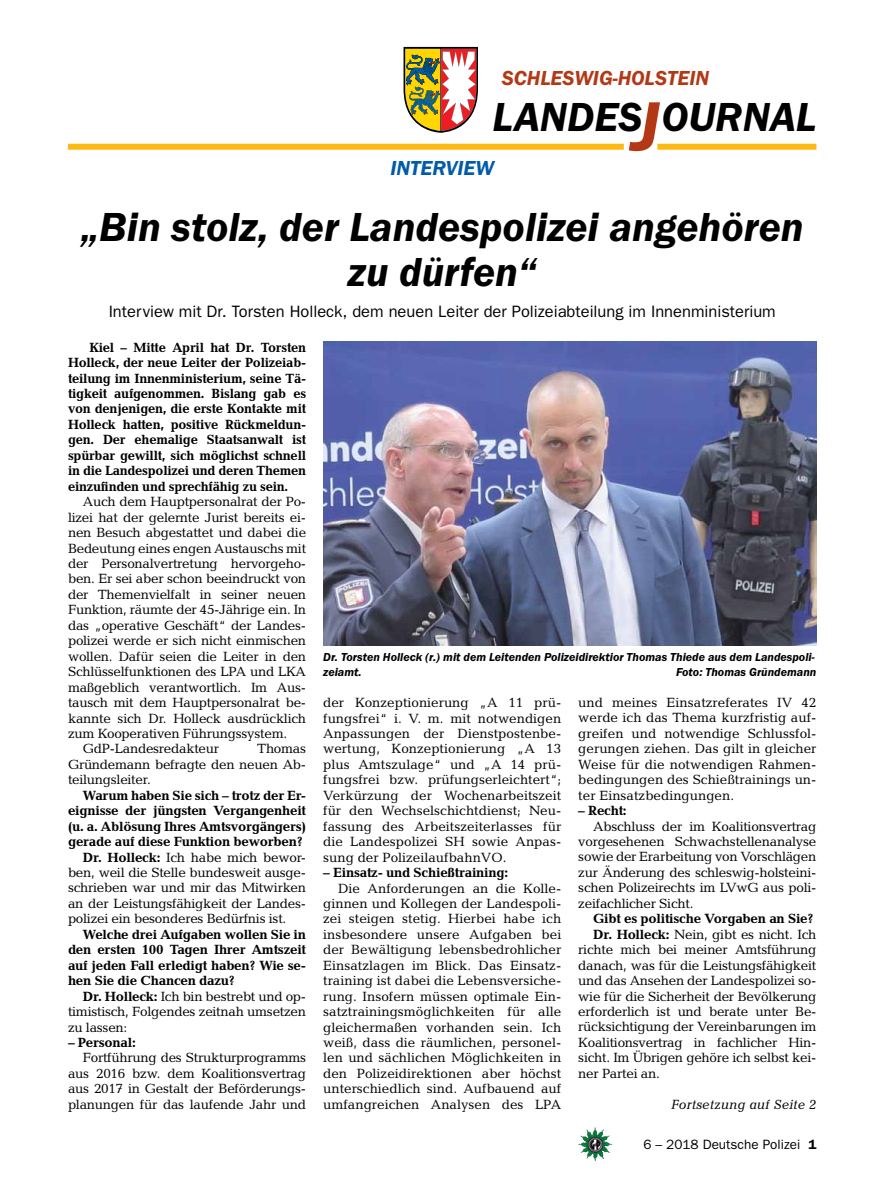
<style>
.page{position:relative;width:893px;height:1191px;background:#fff}
.page>*{position:absolute;margin:0;border:0;box-sizing:border-box;transform-origin:0 0}
.t1{font:italic 600 42px/45px "Franklin Gothic Itc T";color:#000;text-align:center}
.t2{font:italic 600 21px "Franklin Gothic Itc T";color:#b33916}
.t3{font:italic 600 21px "Franklin Gothic Itc T";color:#005baa}
.t4{font:16.5px "Franklin Gothic";color:#000}
.t5{font:13.5px/15.5px "Candida";letter-spacing:-.02em;color:#000;text-align:justify}
.t6{font:700 13.5px/15.5px "Candida";letter-spacing:-.02em;color:#000;text-align:justify}
.t7{font:13.5px "Franklin Gothic";color:#000}
.t8{font:italic 13.5px "Candida";color:#000}
.t9{font:italic 600 12px/15.5px "Franklin Gothic Itc T";color:#000}
.s1{font-size:72px;color:#b33916}
.s2{font-weight:700}
.s3{font-weight:600}
</style>
<div class="page">
<img style="left:578px;top:1127px;width:17px;height:25px">
<svg style="left:404px;top:47px;width:74px;height:86px"></svg>
<div style="left:657px;top:144px;width:159px;height:6px;background:#fdb913"></div>
<div style="left:68px;top:144px;width:556px;height:6px;background:#fdb913"></div>
<img style="left:323px;top:341px;width:493px;height:304px">
<h2 class="t2" style="left:502px;top:66px;width:209px">SCHLESWIG-HOLSTEIN</h2>
<h1 class="t1" style="left:492px;top:94px;width:325px">LANDES<span class="s1">J</span>OURNAL</h1>
<h2 class="t3" style="left:390px;top:156px;width:12px">inter</h2>
<h2 class="t3" style="left:446px;top:156px;width:25px">view</h2>
<h1 class="t1" style="left:81px;top:203px;width:724px">„Bin stolz, der Landespolizei angehören zu dürfen“</h1>
<p class="t4" style="left:109px;top:302px;width:669px">Interview mit Dr. Torsten Holleck, dem neuen Leiter der Polizeiabteilung im Innenministerium</p>
<p class="t6" style="left:68px;top:339px;width:240px;text-indent:22px">Kiel – Mitte April hat Dr. Torsten Holleck, der neue Leiter der Polizeiab&shy;teilung im Innenministerium, seine Tä&shy;tigkeit aufgenommen. Bislang gab es von denjenigen, die erste Kontakte mit Holleck hatten, positive Rückmeldun&shy;gen. Der ehemalige Staatsanwalt ist spürbar gewillt, sich möglichst schnell in die Landespolizei und deren Themen einzufinden und sprechfähig zu sein.</p>
<p class="t5" style="left:83px;top:494px;width:225px">Auch dem Hauptpersonalrat der Po-</p>
<p class="t5" style="left:68px;top:509px;width:240px">lizei hat der gelernte Jurist bereits ei-</p>
<p class="t5" style="left:68px;top:525px;width:240px">nen Besuch abgestattet und dabei die</p>
<p class="t5" style="left:68px;top:540px;width:240px">Bedeutung eines engen Austauschs mit</p>
<p class="t5" style="left:68px;top:556px;width:240px">der Personalvertretung hervorgeho-</p>
<p class="t5" style="left:68px;top:571px;width:240px">ben. Er sei aber schon beeindruckt von</p>
<p class="t5" style="left:68px;top:586px;width:240px">der Themenvielfalt in seiner neuen</p>
<p class="t5" style="left:68px;top:602px;width:240px">Funktion, räumte der 45-Jährige ein. In</p>
<p class="t5" style="left:68px;top:617px;width:240px">das „operative Geschäft“ der Landes-</p>
<p class="t5" style="left:68px;top:633px;width:240px">polizei werde er sich nicht einmischen</p>
<p class="t5" style="left:68px;top:648px;width:240px">wollen. Dafür seien die Leiter in den</p>
<p class="t5" style="left:68px;top:664px;width:240px">Schlüsselfunktionen des LPA und LKA</p>
<p class="t5" style="left:68px;top:679px;width:240px">maßgeblich verantwortlich. Im Aus-</p>
<p class="t5" style="left:68px;top:695px;width:240px">tausch mit dem Hauptpersonalrat be-</p>
<p class="t5" style="left:68px;top:710px;width:240px">kannte sich Dr. Holleck ausdrücklich</p>
<p class="t5" style="left:68px;top:725px;width:221px">zum Kooperativen Führungssystem.</p>
<p class="t5" style="left:83px;top:741px;width:138px">GdP-Landesredakteur</p>
<p class="t5" style="left:68px;top:741px;width:240px;text-indent:189px">Thomas Gründemann befragte den neuen Ab&shy;teilungsleiter.</p>
<p class="t6" style="left:83px;top:787px;width:225px">Warum haben Sie sich – trotz der Er-</p>
<p class="t6" style="left:68px;top:803px;width:240px">eignisse der jüngsten Vergangenheit</p>
<p class="t6" style="left:68px;top:818px;width:240px">(u. a. Ablösung Ihres Amtsvorgängers)</p>
<p class="t6" style="left:68px;top:833px;width:236px">gerade auf diese Funktion beworben?</p>
<p class="t5" style="left:83px;top:849px;width:225px"><span class="s2">Dr. Holleck:</span> Ich habe mich bewor-</p>
<p class="t5" style="left:68px;top:864px;width:240px">ben, weil die Stelle bundesweit ausge-</p>
<p class="t5" style="left:68px;top:880px;width:240px">schrieben war und mir das Mitwirken</p>
<p class="t5" style="left:68px;top:895px;width:240px">an der Leistungsfähigkeit der Landes-</p>
<p class="t5" style="left:68px;top:911px;width:220px">polizei ein besonderes Bedürfnis ist.</p>
<p class="t6" style="left:68px;top:926px;width:240px;text-indent:15px">Welche drei Aufgaben wollen Sie in den ersten 100 Tagen Ihrer Amtszeit auf jeden Fall erledigt haben? Wie se&shy;hen Sie die Chancen dazu?</p>
<p class="t5" style="left:68px;top:988px;width:240px;text-indent:15px"><span class="s2">Dr. Holleck:</span> Ich bin bestrebt und op&shy;timistisch, Folgendes zeitnah umsetzen zu lassen:</p>
<p class="t6" style="left:68px;top:1034px;width:69px">– Personal:</p>
<p class="t5" style="left:68px;top:1050px;width:240px;text-indent:15px">Fortführung des Strukturprogramms aus 2016 bzw. dem Koalitionsvertrag aus 2017 in Gestalt der Beförderungs&shy;planungen für das laufende Jahr und</p>
<p class="t9" style="left:323px;top:649px;width:493px">Dr. Torsten Holleck (r.) mit dem Leitenden Polizeidirektior Thomas Thiede aus dem Landespoli&shy;zeiamt.</p>
<p class="t9" style="left:676px;top:664px;width:142px">Foto: Thomas Gründemann</p>
<p class="t5" style="left:323px;top:695px;width:240px">der Konzeptionierung „A 11 prü&shy;fungsfrei“ i. V. m. mit notwendigen Anpassungen der Dienstpostenbe&shy;wertung, Konzeptionierung „A 13 plus Amtszulage“ und „A 14 prü&shy;fungsfrei bzw. prüfungserleichtert“; Verkürzung der Wochenarbeitszeit für den Wechselschichtdienst; Neu&shy;fassung des Arbeitszeiterlasses für die Landespolizei SH sowie Anpas&shy;sung der PolizeilaufbahnVO.</p>
<p class="t6" style="left:323px;top:864px;width:186px">– Einsatz- und Schießtraining:</p>
<p class="t5" style="left:323px;top:880px;width:240px;text-indent:15px">Die Anforderungen an die Kolle&shy;ginnen und Kollegen der Landespoli&shy;zei steigen stetig. Hierbei habe ich insbesondere unsere Aufgaben bei der Bewältigung lebensbedrohlicher Einsatzlagen im Blick. Das Einsatz&shy;training ist dabei die Lebensversiche&shy;rung. Insofern müssen optimale Ein&shy;satztrainingsmöglichkeiten für alle gleichermaßen vorhanden sein. Ich weiß, dass die räumlichen, personel&shy;len und sächlichen Möglichkeiten in den Polizeidirektionen aber höchst unterschiedlich sind. Aufbauend auf umfangreichen Analysen des LPA</p>
<p class="t5" style="left:578px;top:694px;width:240px">und meines Einsatzreferates IV 42 werde ich das Thema kurzfristig auf&shy;greifen und notwendige Schlussfol&shy;gerungen ziehen. Das gilt in gleicher Weise für die notwendigen Rahmen&shy;bedingungen des Schießtrainings un&shy;ter Einsatzbedingungen.</p>
<p class="t6" style="left:578px;top:802px;width:50px">– Recht:</p>
<p class="t5" style="left:578px;top:818px;width:240px;text-indent:15px">Abschluss der im Koalitionsvertrag vorgesehenen Schwachstellenanalyse sowie der Erarbeitung von Vorschlägen zur Änderung des schleswig-holsteini&shy;schen Polizeirechts im LVwG aus poli&shy;zeifachlicher Sicht.</p>
<p class="t6" style="left:593px;top:911px;width:222px">Gibt es politische Vorgaben an Sie?</p>
<p class="t5" style="left:593px;top:926px;width:225px"><span class="s2">Dr. Holleck:</span> Nein, gibt es nicht. Ich</p>
<p class="t5" style="left:578px;top:942px;width:240px">richte mich bei meiner Amtsführung</p>
<p class="t5" style="left:578px;top:957px;width:240px">danach, was für die Leistungsfähigkeit</p>
<p class="t5" style="left:578px;top:972px;width:240px">und das Ansehen der Landespolizei so-</p>
<p class="t5" style="left:578px;top:988px;width:240px">wie für die Sicherheit der Bevölkerung</p>
<p class="t5" style="left:578px;top:1003px;width:240px">erforderlich ist und berate unter Be-</p>
<p class="t5" style="left:578px;top:1019px;width:240px">rücksichtigung der Vereinbarungen im</p>
<p class="t5" style="left:578px;top:1034px;width:240px">Koalitionsvertrag in fachlicher Hin-</p>
<p class="t5" style="left:578px;top:1050px;width:240px">sicht. Im Übrigen gehöre ich selbst kei-</p>
<p class="t5" style="left:578px;top:1065px;width:83px">ner Partei an.</p>
<p class="t8" style="left:671px;top:1096px;width:147px">Fortsetzung auf Seite 2</p>
<p class="t7" style="left:643px;top:1136px;width:175px">6 – 2018 Deutsche Polizei <span class="s3">1</span></p>
</div>
